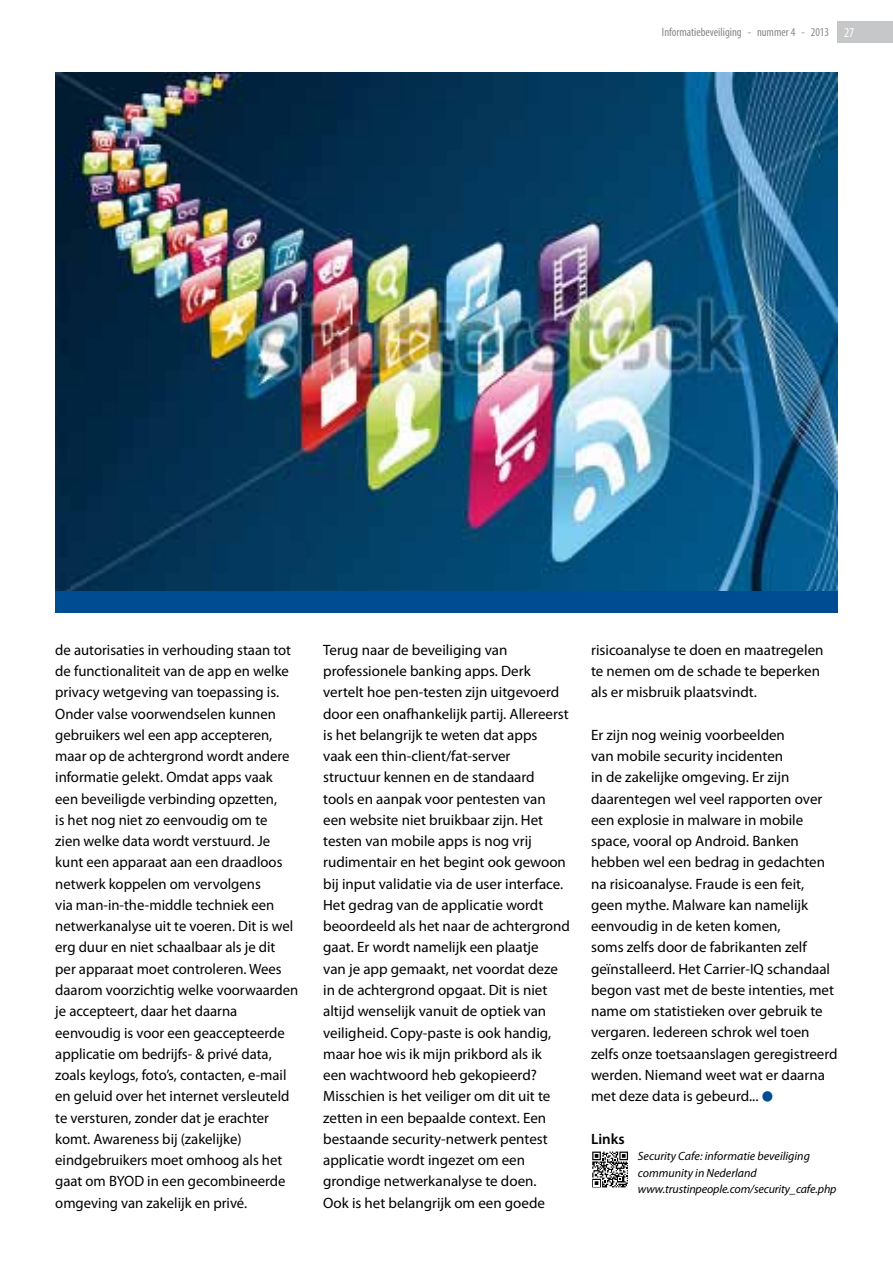
<style>
.page{position:relative;width:893px;height:1263px;background:#fff}
.page>*{position:absolute;margin:0;border:0;box-sizing:border-box;transform-origin:0 0}
.t1{font:15px/21.3px "Myriad Pro";color:#000}
.t2{font:600 15px "Myriad Pro";color:#000}
.t3{font:italic 12px/16.5px "Myriad Pro";color:#000}
.t4{font:condensed 12px "Myriad Pro";color:#87888a}
.s1{font-size:13.5px;color:#fff}
.s2{color:#004c93}
</style>
<div class="page">
<img style="left:55px;top:72px;width:783px;height:519px">
<div style="left:55px;top:591px;width:783px;height:21px;background:#004c93"></div>
<svg style="left:592px;top:1152px;width:37px;height:36px"></svg>
<svg style="left:592px;top:1151px;width:36px;height:36px"></svg>
<div style="left:838px;top:21px;width:55px;height:22px;background:#c6c7c8"></div>
<p class="t4" style="left:662px;top:25px;width:194px">Informatiebeveiliging - nummer 4 - 2013 <span class="s1">27</span></p>
<p class="t1" style="left:55px;top:639px;width:245px">de autorisaties in verhouding staan tot de functionaliteit van de app en welke privacy wetgeving van toepassing is.<br>Onder valse voorwendselen kunnen gebruikers wel een app accepteren, maar op de achtergrond wordt andere informatie gelekt. Omdat apps vaak een beveiligde verbinding opzetten,<br>is het nog niet zo eenvoudig om te<br>zien welke data wordt verstuurd. Je kunt een apparaat aan een draadloos netwerk koppelen om vervolgens<br>via man-in-the-middle techniek een netwerkanalyse uit te voeren. Dit is wel erg duur en niet schaalbaar als je dit per apparaat moet controleren. Wees daarom voorzichtig welke voorwaarden je accepteert, daar het daarna eenvoudig is voor een geaccepteerde applicatie om bedrijfs- &amp; privé data, zoals keylogs, foto’s, contacten, e-mail en geluid over het internet versleuteld te versturen, zonder dat je erachter komt. Awareness bij (zakelijke) eindgebruikers moet omhoog als het gaat om BYOD in een gecombineerde omgeving van zakelijk en privé.</p>
<p class="t1" style="left:323px;top:639px;width:248px">Terug naar de beveiliging van professionele banking apps. Derk vertelt hoe pen-testen zijn uitgevoerd door een onafhankelijk partij. Allereerst is het belangrijk te weten dat apps vaak een thin-client/fat-server structuur kennen en de standaard<br>tools en aanpak voor pentesten van een website niet bruikbaar zijn. Het testen van mobile apps is nog vrij rudimentair en het begint ook gewoon bij input validatie via de user interface.<br>Het gedrag van de applicatie wordt beoordeeld als het naar de achtergrond gaat. Er wordt namelijk een plaatje<br>van je app gemaakt, net voordat deze in de achtergrond opgaat. Dit is niet altijd wenselijk vanuit de optiek van veiligheid. Copy-paste is ook handig, maar hoe wis ik mijn prikbord als ik<br>een wachtwoord heb gekopieerd?<br>Misschien is het veiliger om dit uit te zetten in een bepaalde context. Een bestaande security-netwerk pentest applicatie wordt ingezet om een grondige netwerkanalyse te doen.<br>Ook is het belangrijk om een goede</p>
<p class="t1" style="left:591px;top:639px;width:234px">risicoanalyse te doen en maatregelen te nemen om de schade te beperken als er misbruik plaatsvindt.</p>
<p class="t1" style="left:591px;top:724px;width:248px">Er zijn nog weinig voorbeelden<br>van mobile security incidenten<br>in de zakelijke omgeving. Er zijn daarentegen wel veel rapporten over een explosie in malware in mobile space, vooral op Android. Banken hebben wel een bedrag in gedachten na risicoanalyse. Fraude is een feit, geen mythe. Malware kan namelijk eenvoudig in de keten komen,<br>soms zelfs door de fabrikanten zelf geïnstalleerd. Het Carrier-IQ schandaal begon vast met de beste intenties, met name om statistieken over gebruik te vergaren. Iedereen schrok wel toen zelfs onze toetsaanslagen geregistreerd werden. Niemand weet wat er daarna met deze data is gebeurd... <span class="s2">●</span></p>
<p class="t2" style="left:591px;top:1129px;width:35px">Links</p>
<p class="t3" style="left:638px;top:1148px;width:200px">Security Cafe: informatie beveiliging community in Nederland www.trustinpeople.com/security_cafe.php</p>
</div>
